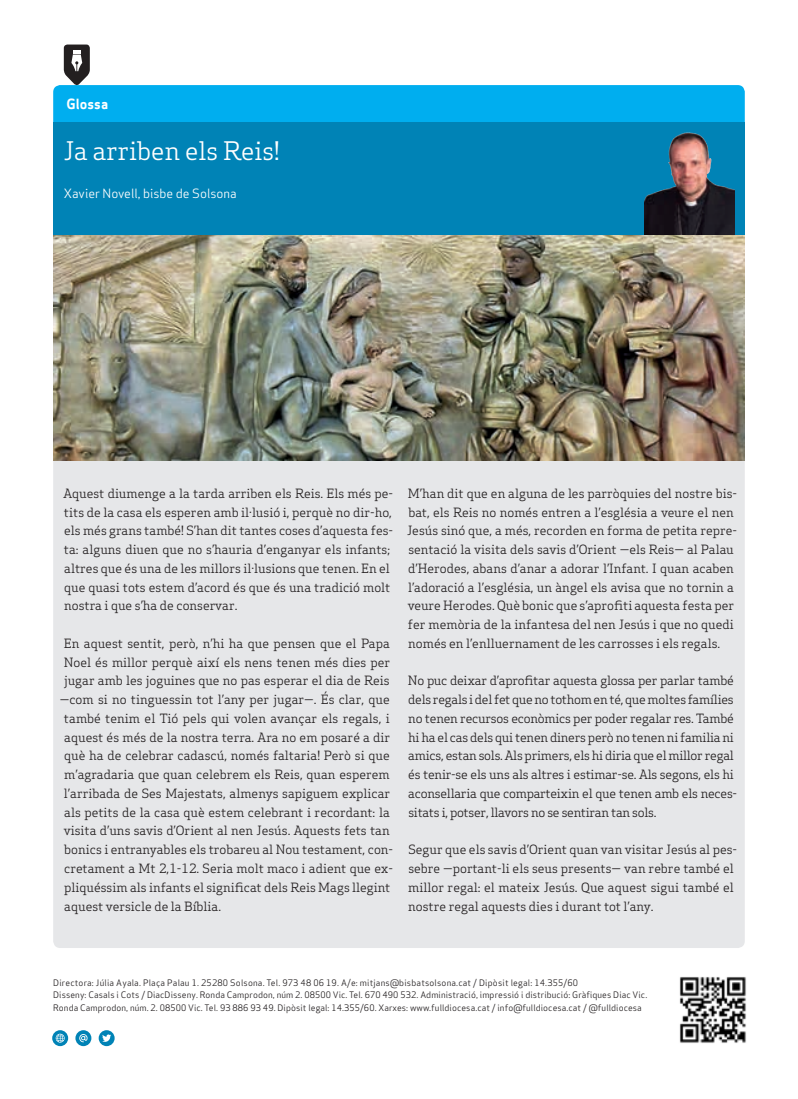
<style>
.page{position:relative;width:798px;height:1099px;background:#fff}
.page>*{position:absolute;margin:0;border:0;box-sizing:border-box;transform-origin:0 0}
.Subtitol_Secció{font:25px "Apex Serif";color:#fff}
.Titular_Secció_Petit{font:13.75px "Apex Sans Bold T";color:#fff}
.Text_General{font:12.5px/18.8px "Apex Serif";color:#231f20}
.Text_General-2{font:12.5px/18.8px "Apex Serif";letter-spacing:-.02em;color:#231f20}
.Titulars{font:12.5px "Apex Sans Book T";color:#fff}
.Titulars-2{font:8.75px/12.5px "Apex Sans Book T";letter-spacing:.01em;color:#231f20}
</style>
<div class="page">
<img style="left:679px;top:977px;width:67px;height:66px">
<svg style="left:52px;top:1030px;width:16px;height:16px"></svg>
<svg style="left:56px;top:1033px;width:9px;height:9px"></svg>
<svg style="left:75px;top:1030px;width:16px;height:16px"></svg>
<svg style="left:79px;top:1033px;width:9px;height:9px"></svg>
<svg style="left:99px;top:1030px;width:16px;height:16px"></svg>
<svg style="left:102px;top:1034px;width:9px;height:8px"></svg>
<div style="left:53px;top:123px;width:691px;height:112px;background:#0083b6"></div>
<svg style="left:53px;top:45px;width:691px;height:78px"></svg>
<div style="left:53px;top:460px;width:691px;height:488px;background:#e6e7e9"></div>
<img style="left:644px;top:132px;width:89px;height:103px">
<img style="left:53px;top:235px;width:691px;height:225px">
<p class="Titular_Secció_Petit" style="left:67px;top:95px;width:43px">Glossa</p>
<p class="Subtitol_Secció" style="left:64px;top:135px;width:217px">Ja arriben els Reis!</p>
<p class="Titulars" style="left:64px;top:185px;width:174px">Xavier Novell, bisbe de Solsona</p>
<p class="Text_General" style="left:63px;top:483px;width:331px">Aquest diumenge a la tarda arriben els Reis. Els més pe&shy;tits de la casa els esperen amb il·lusió i, perquè no dir-ho, els més grans també! S’han dit tantes coses d’aquesta fes&shy;ta: alguns diuen que no s’hauria d’enganyar els infants; altres que és una de les millors il·lusions que tenen. En el que quasi tots estem d’acord és que és una tradició molt nostra i que s’ha de conservar.</p>
<p class="Text_General" style="left:64px;top:633px;width:327px">En aquest sentit, però, n’hi ha que pensen que el Papa</p>
<p class="Text_General" style="left:64px;top:652px;width:328px">Noel és millor perquè així els nens tenen més dies per</p>
<p class="Text_General" style="left:64px;top:671px;width:327px">jugar amb les joguines que no pas esperar el dia de Reis</p>
<p class="Text_General" style="left:60px;top:690px;width:331px">—com si no tinguessin tot l’any per jugar—. És clar, que</p>
<p class="Text_General" style="left:64px;top:708px;width:327px">també tenim el Tió pels qui volen avançar els regals, i</p>
<p class="Text_General" style="left:64px;top:727px;width:327px">aquest és més de la nostra terra. Ara no em posaré a dir</p>
<p class="Text_General" style="left:64px;top:746px;width:327px">què ha de celebrar cadascú, només faltaria! Però si que</p>
<p class="Text_General" style="left:64px;top:765px;width:327px">m’agradaria que quan celebrem els Reis, quan esperem</p>
<p class="Text_General" style="left:64px;top:783px;width:328px">l’arribada de Ses Majestats, almenys sapiguem explicar</p>
<p class="Text_General" style="left:64px;top:802px;width:327px">als petits de la casa què estem celebrant i recordant: la</p>
<p class="Text_General" style="left:64px;top:821px;width:327px">visita d’uns savis d’Orient al nen Jesús. Aquests fets tan</p>
<p class="Text_General" style="left:64px;top:840px;width:330px">bonics i entranyables els trobareu al Nou testament, con-</p>
<p class="Text_General" style="left:64px;top:858px;width:330px">cretament a Mt 2,1-12. Seria molt maco i adient que ex-</p>
<p class="Text_General" style="left:64px;top:877px;width:328px">pliquéssim als infants el significat dels Reis Mags llegint</p>
<p class="Text_General" style="left:64px;top:896px;width:158px">aquest versicle de la Bíblia.</p>
<p class="Text_General" style="left:407px;top:483px;width:331px">M’han dit que en alguna de les parròquies del nostre bis&shy;bat, els Reis no només entren a l’església a veure el nen Jesús sinó que, a més, recorden en forma de petita repre&shy;sentació la visita dels savis d’Orient —els Reis— al Palau d’Herodes, abans d’anar a adorar l’Infant. I quan acaben l’adoració a l’església, un àngel els avisa que no tornin a veure Herodes. Què bonic que s’aprofiti aquesta festa per fer memòria de la infantesa del nen Jesús i que no quedi només en l’enlluernament de les carrosses i els regals.</p>
<p class="Text_General-2" style="left:408px;top:671px;width:330px">No puc deixar d’aprofitar aquesta glossa per parlar també dels regals i del fet que no tothom en té, que moltes famílies no tenen recursos econòmics per poder regalar res. També hi ha el cas dels qui tenen diners però no tenen ni familia ni amics, estan sols. Als primers, els hi diria que el millor regal és tenir-se els uns als altres i estimar-se. Als segons, els hi aconsellaria que comparteixin el que tenen amb els neces&shy;sitats i, potser, llavors no se sentiran tan sols.</p>
<p class="Text_General" style="left:408px;top:840px;width:330px">Segur que els savis d’Orient quan van visitar Jesús al pes&shy;sebre —portant-li els seus presents— van rebre també el millor regal: el mateix Jesús. Que aquest sigui també el nostre regal aquests dies i durant tot l’any.</p>
<p class="Titulars-2" style="left:53px;top:976px;width:526px">Directora: Júlia Ayala. Plaça Palau 1. 25280 Solsona. Tel. 973 48 06 19. A/e: mitjans@bisbatsolsona.cat / Dipòsit legal: 14.355/60</p>
<p class="Titulars-2" style="left:53px;top:988px;width:595px">Disseny: Casals i Cots / DiacDisseny. Ronda Camprodon, núm 2. 08500 Vic. Tel. 670 490 532. Administració, impressió i distribució: Gràfiques Diac Vic.<br>Ronda Camprodon, núm. 2. 08500 Vic. Tel. 93 886 93 49. Dipòsit legal: 14.355/60. Xarxes: www.fulldiocesa.cat / info@fulldiocesa.cat / @fulldiocesa</p>
</div>
